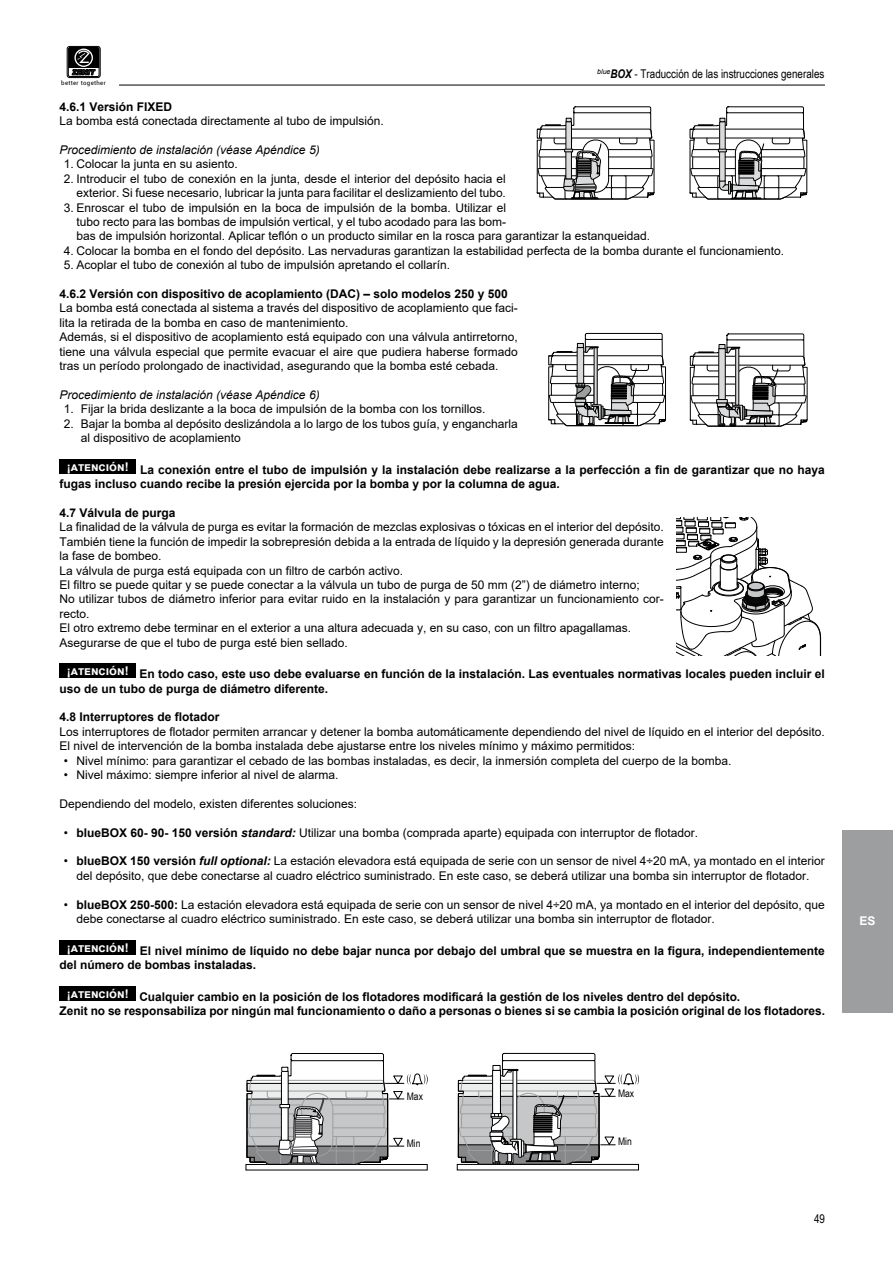
<style>
.page{position:relative;width:893px;height:1263px;background:#fff}
.page>*{position:absolute;margin:0;border:0;box-sizing:border-box;transform-origin:0 0}
.t1{font:12px/14.4px "Arial";color:#000}
.t2{font:700 12px/14.4px "Arial";color:#000}
.t3{font:italic 12px "Arial";color:#000}
.t4{font:12px "Arial Narrow";color:#000}
.t5{font:700 12px "Arial";color:#fff}
.t6{font:10.5px "Arial Narrow";color:#000}
.t7{font:6px "Roboto";letter-spacing:.05em;color:#000}
.s1{font-weight:700;font-style:italic}
.s2{font-weight:700}
</style>
<div class="page">
<div style="left:842px;top:830px;width:51px;height:182px;background:#9c9e9f"></div>
<div style="left:60px;top:459px;width:76px;height:15px;background:#000"></div>
<div style="left:60px;top:663px;width:76px;height:15px;background:#000"></div>
<div style="left:60px;top:940px;width:76px;height:15px;background:#000"></div>
<div style="left:60px;top:986px;width:76px;height:15px;background:#000"></div>
<hr style="left:119px;top:85px;width:706px;height:1px;background:#000">
<div style="left:67px;top:46px;width:34px;height:32px;border:1px solid #000;border-radius:3px"></div>
<div style="left:68px;top:47px;width:31px;height:30px;border:1px solid #000;border-radius:2px"></div>
<svg style="left:68px;top:47px;width:31px;height:28px"></svg>
<svg style="left:548px;top:333px;width:118px;height:94px"></svg>
<svg style="left:689px;top:107px;width:118px;height:93px"></svg>
<svg style="left:537px;top:107px;width:118px;height:93px"></svg>
<svg style="left:690px;top:334px;width:118px;height:93px"></svg>
<svg style="left:677px;top:518px;width:144px;height:138px"></svg>
<div style="left:457px;top:1164px;width:182px;height:6px;border:1px solid #000"></div>
<svg style="left:458px;top:1053px;width:181px;height:118px"></svg>
<svg style="left:246px;top:1053px;width:182px;height:118px"></svg>
<p class="t7" style="left:61px;top:79px;width:46px">better together</p>
<p class="t4" style="left:597px;top:65px;width:229px"><sup>blue</sup><span class="s1">BOX</span> - Traducción de las instrucciones generales</p>
<p class="t2" style="left:60px;top:100px;width:114px">4.6.1 Versión FIXED</p>
<p class="t1" style="left:60px;top:114px;width:326px">La bomba está conectada directamente al tubo de impulsión.</p>
<p class="t3" style="left:60px;top:142px;width:262px">Procedimiento de instalación (véase Apéndice 5)</p>
<p class="t1" style="left:64px;top:157px;width:176px">1. Colocar la junta en su asiento.</p>
<p class="t1" style="left:64px;top:171px;width:444px;text-align:right">2. Introducir el tubo de conexión en la junta, desde el interior del depósito hacia el exterior. Si fuese necesario, lubricar la junta para facilitar el deslizamiento del tubo.</p>
<p class="t1" style="left:77px;top:200px;width:575px;text-indent:-13px">3. Enroscar el tubo de impulsión en la boca de impulsión de la bomba. Utilizar el<br>tubo recto para las bombas de impulsión vertical, y el tubo acodado para las bom-<br>bas de impulsión horizontal. Aplicar teflón o un producto similar en la rosca para garantizar la estanqueidad.</p>
<p class="t1" style="left:64px;top:243px;width:722px">4. Colocar la bomba en el fondo del depósito. Las nervaduras garantizan la estabilidad perfecta de la bomba durante el funcionamiento.</p>
<p class="t1" style="left:64px;top:258px;width:388px">5. Acoplar el tubo de conexión al tubo de impulsión apretando el collarín.</p>
<p class="t2" style="left:60px;top:287px;width:450px">4.6.2 Versión con dispositivo de acoplamiento (DAC) – solo modelos 250 y 500</p>
<p class="t1" style="left:60px;top:301px;width:460px">La bomba está conectada al sistema a través del dispositivo de acoplamiento que faci&shy;lita la retirada de la bomba en caso de mantenimiento.<br>Además, si el dispositivo de acoplamiento está equipado con una válvula antirretorno, tiene una válvula especial que permite evacuar el aire que pudiera haberse formado tras un período prolongado de inactividad, asegurando que la bomba esté cebada.</p>
<p class="t3" style="left:60px;top:387px;width:262px">Procedimiento de instalación (véase Apéndice 6)</p>
<p class="t1" style="left:64px;top:402px;width:423px">1. Fijar la brida deslizante a la boca de impulsión de la bomba con los tornillos.</p>
<p class="t1" style="left:81px;top:416px;width:438px;text-indent:-17px">2. Bajar la bomba al depósito deslizándola a lo largo de los tubos guía, y engancharla al dispositivo de acoplamiento</p>
<p class="t2" style="left:60px;top:462px;width:767px;text-indent:7px"><sup>¡atención!</sup> La conexión entre el tubo de impulsión y la instalación debe realizarse a la perfección a fin de garantizar que no haya fugas incluso cuando recibe la presión ejercida por la bomba y por la columna de agua.</p>
<p class="t2" style="left:60px;top:506px;width:118px">4.7 Válvula de purga</p>
<p class="t1" style="left:60px;top:520px;width:606px">La finalidad de la válvula de purga es evitar la formación de mezclas explosivas o tóxicas en el interior del depósito.<br>También tiene la función de impedir la sobrepresión debida a la entrada de líquido y la depresión generada durante la fase de bombeo.<br>La válvula de purga está equipada con un filtro de carbón activo.<br>El filtro se puede quitar y se puede conectar a la válvula un tubo de purga de 50 mm (2”) de diámetro interno;<br>No utilizar tubos de diámetro inferior para evitar ruido en la instalación y para garantizar un funcionamiento cor&shy;recto.<br>El otro extremo debe terminar en el exterior a una altura adecuada y, en su caso, con un filtro apagallamas.<br>Asegurarse de que el tubo de purga esté bien sellado.</p>
<p class="t2" style="left:60px;top:667px;width:767px;text-indent:7px"><sup>¡atención!</sup> En todo caso, este uso debe evaluarse en función de la instalación. Las eventuales normativas locales pueden incluir el uso de un tubo de purga de diámetro diferente.</p>
<p class="t2" style="left:60px;top:710px;width:162px">4.8 Interruptores de flotador</p>
<p class="t1" style="left:60px;top:724px;width:767px">Los interruptores de flotador permiten arrancar y detener la bomba automáticamente dependiendo del nivel de líquido en el interior del depósito.<br>El nivel de intervención de la bomba instalada debe ajustarse entre los niveles mínimo y máximo permitidos:</p>
<p class="t1" style="left:64px;top:753px;width:669px">• Nivel mínimo: para garantizar el cebado de las bombas instaladas, es decir, la inmersión completa del cuerpo de la bomba.</p>
<p class="t1" style="left:64px;top:767px;width:276px">• Nivel máximo: siempre inferior al nivel de alarma.</p>
<p class="t1" style="left:60px;top:796px;width:299px">Dependiendo del modelo, existen diferentes soluciones:</p>
<p class="t1" style="left:64px;top:825px;width:636px">• <span class="s2">blueBOX 60- 90- 150 versión</span> <span class="s1">standard:</span> Utilizar una bomba (comprada aparte) equipada con interruptor de flotador.</p>
<p class="t1" style="left:64px;top:854px;width:763px;text-align:center">• <span class="s2">blueBOX 150 versión</span> <span class="s1">full optional:</span> La estación elevadora está equipada de serie con un sensor de nivel 4÷20 mA, ya montado en el interior del depósito, que debe conectarse al cuadro eléctrico suministrado. En este caso, se deberá utilizar una bomba sin interruptor de flotador.</p>
<p class="t1" style="left:77px;top:897px;width:750px;text-indent:-13px">• <span class="s2">blueBOX 250-500:</span> La estación elevadora está equipada de serie con un sensor de nivel 4÷20 mA, ya montado en el interior del depósito, que debe conectarse al cuadro eléctrico suministrado. En este caso, se deberá utilizar una bomba sin interruptor de flotador.</p>
<p class="t2" style="left:60px;top:943px;width:767px;text-indent:7px"><sup>¡atención!</sup> El nivel mínimo de líquido no debe bajar nunca por debajo del umbral que se muestra en la figura, independientemente del número de bombas instaladas.</p>
<p class="t2" style="left:60px;top:989px;width:767px;text-indent:7px"><sup>¡atención!</sup> Cualquier cambio en la posición de los flotadores modificará la gestión de los niveles dentro del depósito.<br>Zenit no se responsabiliza por ningún mal funcionamiento o daño a personas o bienes si se cambia la posición original de los flotadores.</p>
<p class="t6" style="left:407px;top:1088px;width:18px">Max</p>
<p class="t6" style="left:407px;top:1135px;width:15px">Min</p>
<p class="t6" style="left:618px;top:1086px;width:18px">Max</p>
<p class="t6" style="left:618px;top:1134px;width:15px">Min</p>
<p class="t4" style="left:814px;top:1210px;width:12px">49</p>
<p class="t5" style="left:859px;top:913px;width:18px">ES</p>
</div>
